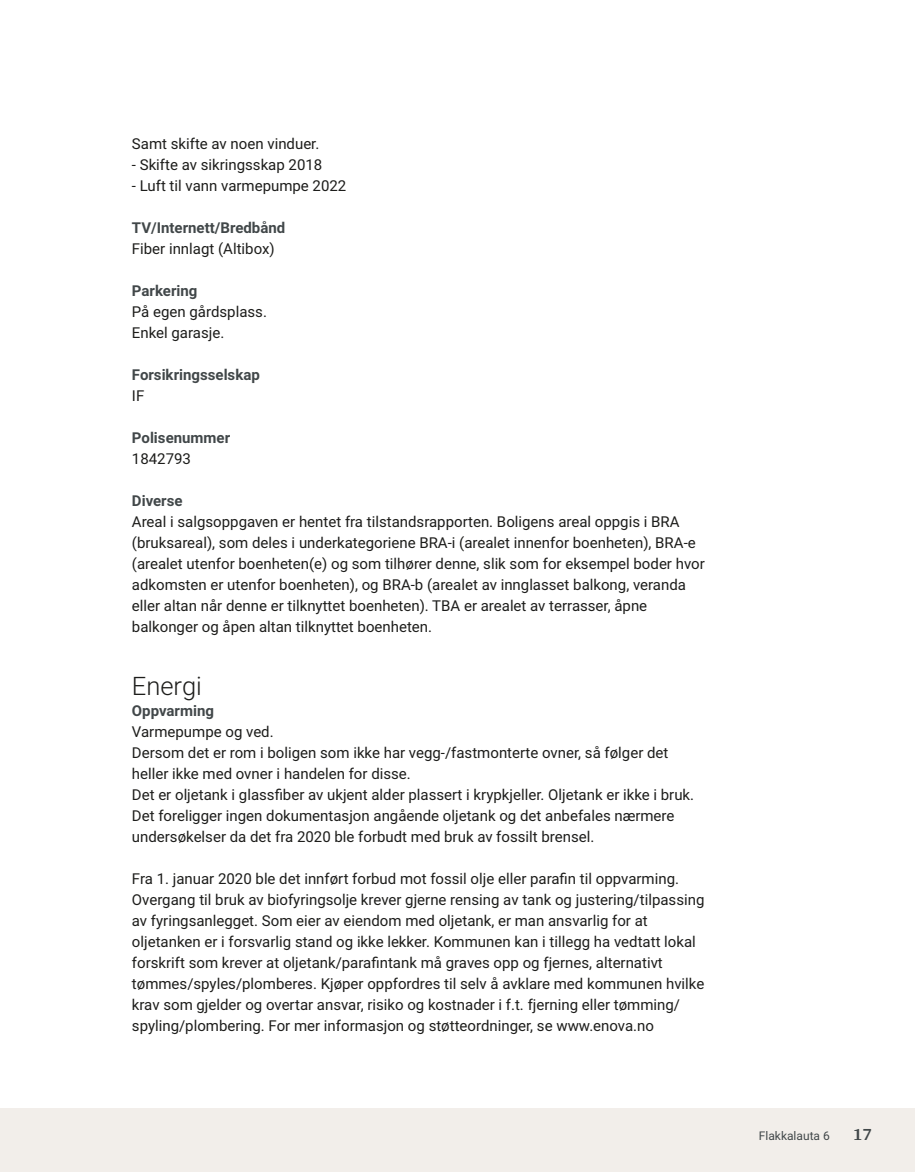
<style>
.page{position:relative;width:915px;height:1172px;background:#fff}
.page>*{position:absolute;margin:0;border:0;box-sizing:border-box;transform-origin:0 0}
.t1{font:300 25.5px "Roboto Vitec";color:#1d1d1b}
.t2{font:700 18px "Arya";color:#414749}
.t3{font:15px/21px "Roboto Vitec";color:#1d1d1b}
.t4{font:700 15px "Roboto Vitec";color:#414749}
.t5{font:12px "Roboto Vitec";color:#414749}
</style>
<div class="page">
<div style="left:0;top:1108px;width:914px;height:64px;background:#f2eeea"></div>
<p class="t3" style="left:132px;top:132px;width:216px">Samt skifte av noen vinduer.<br>‑ Skifte av sikringsskap 2018<br>‑ Luft til vann varmepumpe 2022</p>
<p class="t4" style="left:132px;top:217px;width:155px">TV/ Internett/ Bredbånd</p>
<p class="t3" style="left:132px;top:237px;width:144px">Fiber innlagt (Altibox)</p>
<p class="t4" style="left:132px;top:280px;width:67px">Parkering</p>
<p class="t3" style="left:132px;top:300px;width:136px">På egen gårdsplass.<br>Enkel garasje.</p>
<p class="t4" style="left:132px;top:364px;width:129px">Forsikringsselskap</p>
<p class="t3" style="left:132px;top:384px;width:14px">IF</p>
<p class="t4" style="left:132px;top:427px;width:100px">Polisenummer</p>
<p class="t3" style="left:132px;top:447px;width:61px">1842793</p>
<p class="t4" style="left:132px;top:490px;width:52px">Diverse</p>
<p class="t3" style="left:132px;top:510px;width:574px">Areal i salgsoppgaven er hentet fra tilstandsrapporten. Boligens areal oppgis i BRA (bruksareal), som deles i underkategoriene BRA‑i (arealet innenfor boenheten), BRA‑e (arealet utenfor boenheten(e) og som tilhører denne, slik som for eksempel boder hvor adkomsten er utenfor boenheten), og BRA‑b (arealet av innglasset balkong, veranda eller altan når denne er tilknyttet boenheten). TBA er arealet av terrasser, åpne balkonger og åpen altan tilknyttet boenheten.</p>
<h1 class="t1" style="left:132px;top:668px;width:71px">Energi</h1>
<p class="t4" style="left:132px;top:700px;width:84px">Oppvarming</p>
<p class="t3" style="left:132px;top:720px;width:563px">Varmepumpe og ved.<br>Dersom det er rom i boligen som ikke har vegg‑/ fastmonterte ovner, så følger det heller ikke med ovner i handelen for disse.<br>Det er oljetank i glassfiber av ukjent alder plassert i krypkjeller. Oljetank er ikke i bruk.<br>Det foreligger ingen dokumentasjon angående oljetank og det anbefales nærmere undersøkelser da det fra 2020 ble forbudt med bruk av fossilt brensel.</p>
<p class="t3" style="left:132px;top:867px;width:574px">Fra 1. januar 2020 ble det innført forbud mot fossil olje eller parafin til oppvarming.<br>Overgang til bruk av biofyringsolje krever gjerne rensing av tank og justering/ tilpassing av fyringsanlegget. Som eier av eiendom med oljetank, er man ansvarlig for at oljetanken er i forsvarlig stand og ikke lekker. Kommunen kan i tillegg ha vedtatt lokal forskrift som krever at oljetank/ parafintank må graves opp og fjernes, alternativt tømmes/ spyles/ plomberes. Kjøper oppfordres til selv å avklare med kommunen hvilke krav som gjelder og overtar ansvar, risiko og kostnader i f.t. fjerning eller tømming/ spyling/ plombering. For mer informasjon og støtteordninger, se www.enova.no</p>
<p class="t5" style="left:758px;top:1127px;width:73px">Flakkalauta 6</p>
<p class="t2" style="left:852px;top:1123px;width:21px">17</p>
</div>
